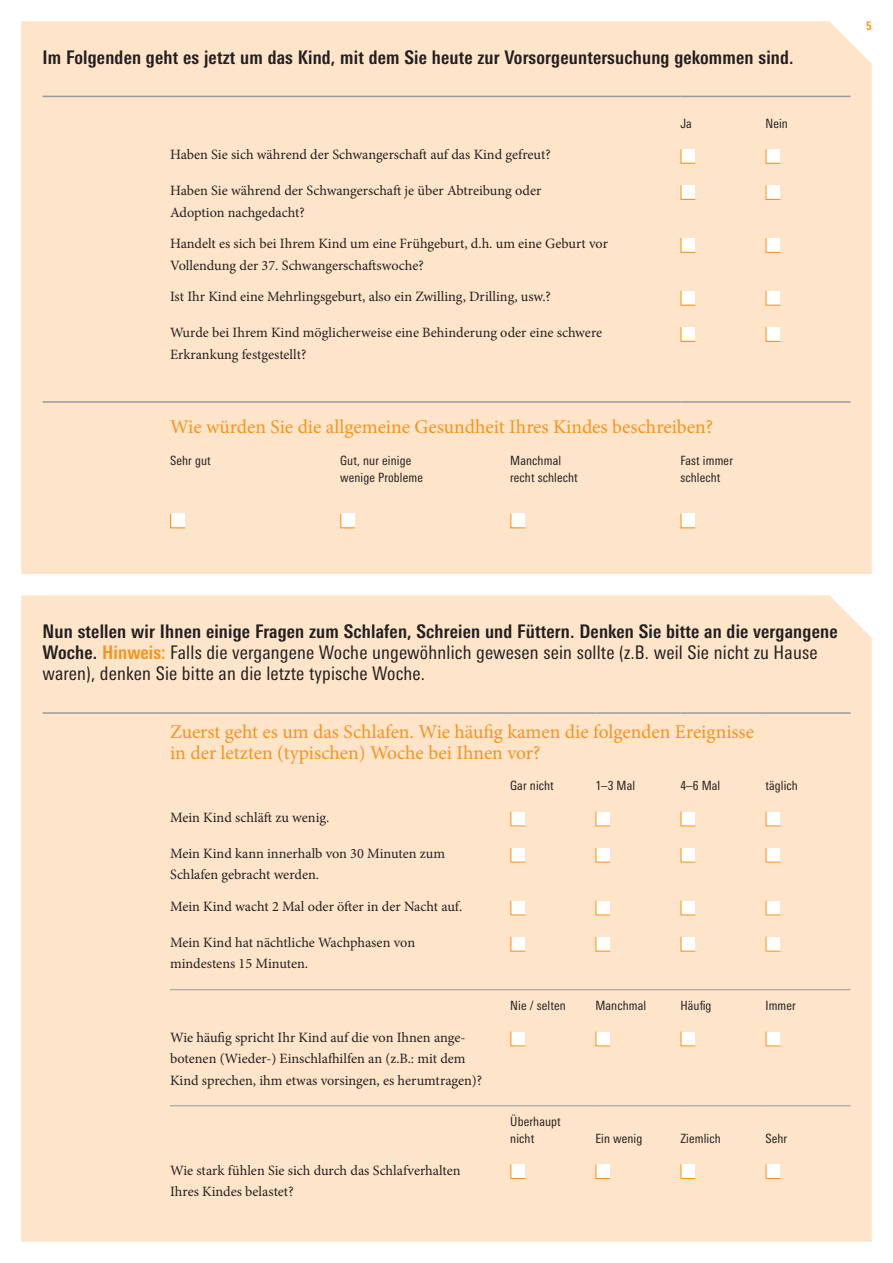
<style>
.page{position:relative;width:893px;height:1263px;background:#fff}
.page>*{position:absolute;margin:0;border:0;box-sizing:border-box;transform-origin:0 0}
.t1{font:19.5px/21.3px "Minion Pro";color:#f7931d}
.t2{font:condensed 18.75px/21.3px "LT Univers";letter-spacing:.01em;color:#231f20}
.t3{font:700 condensed 18.75px "LT Univers";letter-spacing:.01em;color:#231f20}
.t4{font:14.25px/21.3px "Minion Pro";color:#231f20}
.t5{font:condensed 12.75px/16.5px "LT Univers";letter-spacing:.01em;color:#231f20}
.t6{font:700 condensed 12px "LT Univers";color:#f7931d}
.s1{font-weight:700}
.s2{font-weight:700;color:#f7931d}
</style>
<div class="page">
<div style="left:21px;top:21px;width:851px;height:553px;background:#fee5ca"></div>
<div style="left:21px;top:595px;width:851px;height:647px;background:#fee5ca"></div>
<hr style="left:43px;top:96px;width:127px;height:1px;background:#97999c">
<hr style="left:170px;top:96px;width:510px;height:1px;background:#97999c">
<hr style="left:680px;top:96px;width:85px;height:1px;background:#97999c">
<hr style="left:765px;top:96px;width:85px;height:1px;background:#97999c">
<svg style="left:680px;top:148px;width:16px;height:16px"></svg>
<svg style="left:765px;top:148px;width:16px;height:16px"></svg>
<svg style="left:680px;top:184px;width:16px;height:17px"></svg>
<svg style="left:765px;top:184px;width:16px;height:17px"></svg>
<svg style="left:680px;top:237px;width:16px;height:16px"></svg>
<svg style="left:765px;top:237px;width:16px;height:16px"></svg>
<svg style="left:680px;top:290px;width:16px;height:16px"></svg>
<svg style="left:765px;top:290px;width:16px;height:16px"></svg>
<svg style="left:680px;top:326px;width:16px;height:16px"></svg>
<svg style="left:765px;top:326px;width:16px;height:16px"></svg>
<hr style="left:43px;top:401px;width:127px;height:2px;background:#97999c">
<hr style="left:170px;top:401px;width:170px;height:2px;background:#97999c">
<hr style="left:340px;top:401px;width:170px;height:2px;background:#97999c">
<hr style="left:510px;top:401px;width:170px;height:2px;background:#97999c">
<hr style="left:680px;top:401px;width:170px;height:2px;background:#97999c">
<svg style="left:170px;top:512px;width:16px;height:17px"></svg>
<svg style="left:340px;top:512px;width:16px;height:17px"></svg>
<svg style="left:510px;top:512px;width:16px;height:17px"></svg>
<svg style="left:680px;top:512px;width:16px;height:17px"></svg>
<hr style="left:170px;top:989px;width:340px;height:1px;background:#97999c">
<hr style="left:510px;top:989px;width:85px;height:1px;background:#97999c">
<hr style="left:595px;top:989px;width:85px;height:1px;background:#97999c">
<hr style="left:680px;top:989px;width:85px;height:1px;background:#97999c">
<hr style="left:765px;top:989px;width:85px;height:1px;background:#97999c">
<hr style="left:170px;top:1105px;width:340px;height:1px;background:#97999c">
<hr style="left:510px;top:1105px;width:85px;height:1px;background:#97999c">
<hr style="left:595px;top:1105px;width:85px;height:1px;background:#97999c">
<hr style="left:680px;top:1105px;width:85px;height:1px;background:#97999c">
<hr style="left:765px;top:1105px;width:85px;height:1px;background:#97999c">
<hr style="left:43px;top:712px;width:127px;height:2px;background:#97999c">
<hr style="left:170px;top:712px;width:340px;height:2px;background:#97999c">
<hr style="left:510px;top:712px;width:85px;height:2px;background:#97999c">
<hr style="left:595px;top:712px;width:85px;height:2px;background:#97999c">
<hr style="left:680px;top:712px;width:85px;height:2px;background:#97999c">
<hr style="left:765px;top:712px;width:85px;height:2px;background:#97999c">
<svg style="left:510px;top:810px;width:16px;height:17px"></svg>
<svg style="left:595px;top:810px;width:16px;height:17px"></svg>
<svg style="left:680px;top:810px;width:16px;height:17px"></svg>
<svg style="left:765px;top:810px;width:16px;height:17px"></svg>
<svg style="left:510px;top:847px;width:16px;height:16px"></svg>
<svg style="left:595px;top:847px;width:16px;height:16px"></svg>
<svg style="left:680px;top:847px;width:16px;height:16px"></svg>
<svg style="left:765px;top:847px;width:16px;height:16px"></svg>
<svg style="left:510px;top:899px;width:16px;height:17px"></svg>
<svg style="left:595px;top:899px;width:16px;height:17px"></svg>
<svg style="left:680px;top:899px;width:16px;height:17px"></svg>
<svg style="left:765px;top:899px;width:16px;height:17px"></svg>
<svg style="left:510px;top:936px;width:16px;height:16px"></svg>
<svg style="left:595px;top:936px;width:16px;height:16px"></svg>
<svg style="left:680px;top:936px;width:16px;height:16px"></svg>
<svg style="left:765px;top:936px;width:16px;height:16px"></svg>
<svg style="left:510px;top:1030px;width:16px;height:17px"></svg>
<svg style="left:595px;top:1030px;width:16px;height:17px"></svg>
<svg style="left:680px;top:1030px;width:16px;height:17px"></svg>
<svg style="left:765px;top:1030px;width:16px;height:17px"></svg>
<svg style="left:510px;top:1163px;width:16px;height:17px"></svg>
<svg style="left:595px;top:1163px;width:16px;height:17px"></svg>
<svg style="left:680px;top:1163px;width:16px;height:17px"></svg>
<svg style="left:765px;top:1163px;width:16px;height:17px"></svg>
<h2 class="t3" style="left:43px;top:46px;width:753px">Im Folgenden geht es jetzt um das Kind, mit dem Sie heute zur Vorsorgeuntersuchung gekommen sind.</h2>
<p class="t4" style="left:170px;top:144px;width:382px">Haben Sie sich während der Schwangerschaft auf das Kind gefreut?</p>
<p class="t4" style="left:170px;top:180px;width:373px">Haben Sie während der Schwangerschaft je über Abtreibung oder<br>Adoption nachgedacht?</p>
<p class="t4" style="left:170px;top:233px;width:439px">Handelt es sich bei Ihrem Kind um eine Frühgeburt, d.h. um eine Geburt vor<br>Vollendung der 37. Schwangerschaftswoche?</p>
<p class="t4" style="left:170px;top:286px;width:382px">Ist Ihr Kind eine Mehrlingsgeburt, also ein Zwilling, Drilling, usw.?</p>
<p class="t4" style="left:170px;top:322px;width:434px">Wurde bei Ihrem Kind möglicherweise eine Behinderung oder eine schwere<br>Erkrankung festgestellt?</p>
<p class="t5" style="left:680px;top:115px;width:13px">Ja</p>
<p class="t5" style="left:765px;top:115px;width:24px">Nein</p>
<h1 class="t1" style="left:170px;top:416px;width:545px">Wie würden Sie die allgemeine Gesundheit Ihres Kindes beschreiben?</h1>
<p class="t5" style="left:170px;top:452px;width:42px">Sehr gut</p>
<p class="t5" style="left:340px;top:452px;width:84px">Gut, nur einige wenige Probleme</p>
<p class="t5" style="left:510px;top:452px;width:69px">Manchmal recht schlecht</p>
<p class="t5" style="left:680px;top:452px;width:54px">Fast immer schlecht</p>
<p class="t6" style="left:866px;top:18px;width:7px">5</p>
<p class="t2" style="left:43px;top:620px;width:797px"><span class="s1">Nun stellen wir Ihnen einige Fragen zum Schlafen, Schreien und Füttern. Denken Sie bitte an die vergangene<br>Woche.</span> <span class="s2">Hinweis:</span> Falls die vergangene Woche ungewöhnlich gewesen sein sollte (z.B. weil Sie nicht zu Hause waren), denken Sie bitte an die letzte typische Woche.</p>
<h1 class="t1" style="left:170px;top:721px;width:586px">Zuerst geht es um das Schlafen. Wie häufig kamen die folgenden Ereignisse in der letzten (typischen) Woche bei Ihnen vor?</h1>
<p class="t5" style="left:510px;top:777px;width:45px">Gar nicht</p>
<p class="t5" style="left:595px;top:777px;width:41px">1–3 Mal</p>
<p class="t5" style="left:680px;top:777px;width:41px">4–6 Mal</p>
<p class="t5" style="left:765px;top:777px;width:34px">täglich</p>
<p class="t4" style="left:170px;top:807px;width:161px">Mein Kind schläft zu wenig.</p>
<p class="t4" style="left:170px;top:843px;width:277px">Mein Kind kann innerhalb von 30 Minuten zum<br>Schlafen gebracht werden.</p>
<p class="t4" style="left:170px;top:896px;width:294px">Mein Kind wacht 2 Mal oder öfter in der Nacht auf.</p>
<p class="t4" style="left:170px;top:932px;width:247px">Mein Kind hat nächtliche Wachphasen von mindestens 15 Minuten.</p>
<p class="t5" style="left:510px;top:997px;width:57px">Nie / selten</p>
<p class="t5" style="left:595px;top:997px;width:52px">Manchmal</p>
<p class="t5" style="left:680px;top:997px;width:33px">Häufig</p>
<p class="t5" style="left:765px;top:997px;width:32px">Immer</p>
<p class="t4" style="left:170px;top:1027px;width:314px">Wie häufig spricht Ihr Kind auf die von Ihnen ange&shy;botenen (Wieder-) Einschlafhilfen an (z.B.: mit dem<br>Kind sprechen, ihm etwas vorsingen, es herumtragen)?</p>
<p class="t5" style="left:510px;top:1113px;width:52px">Überhaupt nicht</p>
<p class="t5" style="left:595px;top:1130px;width:49px">Ein wenig</p>
<p class="t5" style="left:680px;top:1130px;width:42px">Ziemlich</p>
<p class="t5" style="left:765px;top:1130px;width:23px">Sehr</p>
<p class="t4" style="left:170px;top:1159px;width:292px">Wie stark fühlen Sie sich durch das Schlafverhalten<br>Ihres Kindes belastet?</p>
</div>
